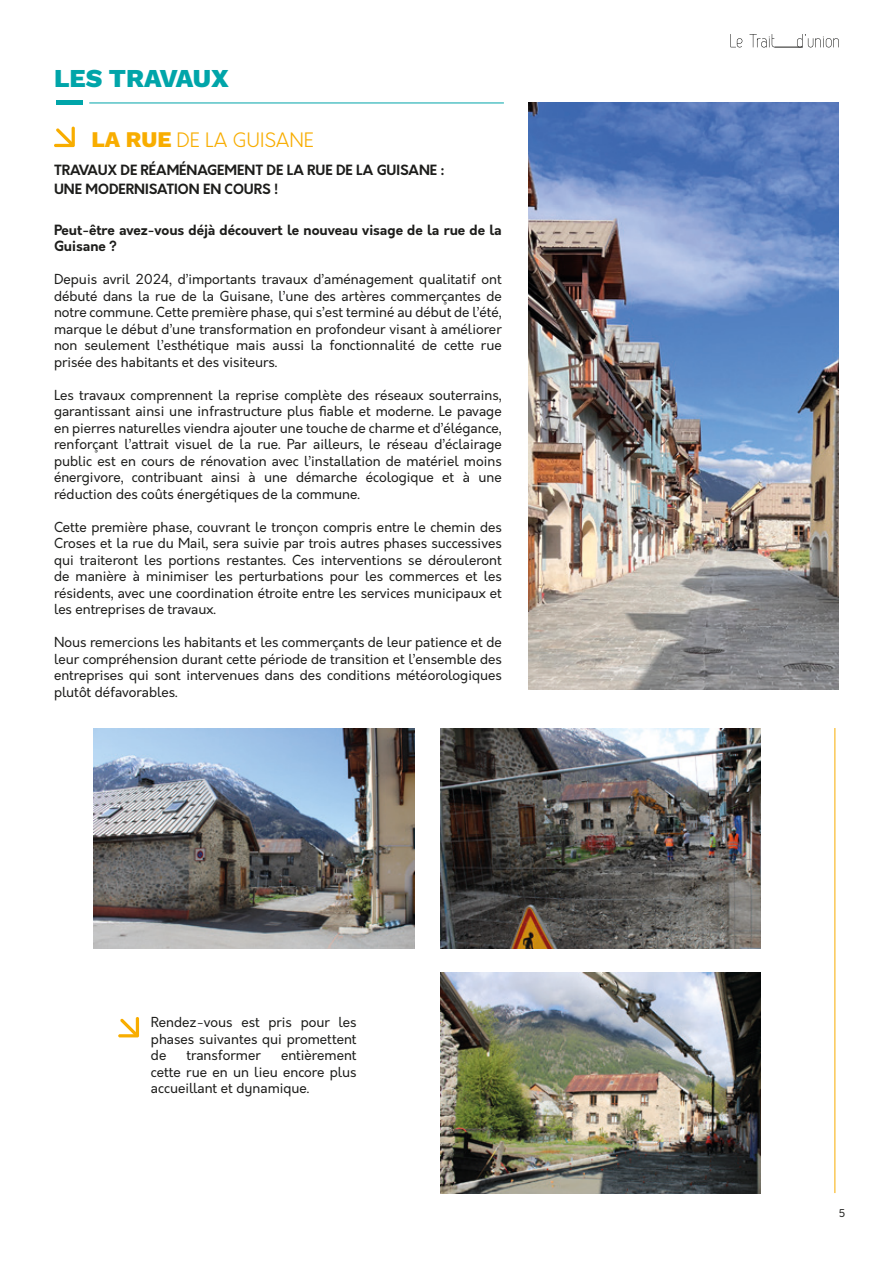
<style>
.page{position:relative;width:893px;height:1263px;background:#fff}
.page>*{position:absolute;margin:0;border:0;box-sizing:border-box;transform-origin:0 0}
.t1{font:800 25.8px "Work Sans";color:#00a5a9}
.t2{font:300 19.05px "Orkney";color:#f8ad00}
.t3{font:13.5px/16.5px "Orkney";color:#1d1d1b;text-align:justify}
.t4{font:700 13.5px/19px "Orkney";color:#1d1d1b}
.t5{font:10.5px "Orkney";color:#1d1d1b}
.s1{font-family:"Work Sans";font-weight:800;font-size:22.35px}
</style>
<div class="page">
<hr style="left:834px;top:728px;width:1px;height:465px;background:#f8ad00">
<hr style="left:89px;top:103px;width:415px;height:1px;background:#00a5a9">
<hr style="left:56px;top:101px;width:27px;height:4px;background:#00a5a9">
<img style="left:529px;top:103px;width:310px;height:587px">
<img style="left:94px;top:728px;width:320px;height:220px">
<img style="left:440px;top:728px;width:321px;height:220px">
<img style="left:440px;top:972px;width:321px;height:221px">
<svg style="left:118px;top:1017px;width:21px;height:20px"></svg>
<svg style="left:730px;top:34px;width:109px;height:14px"></svg>
<svg style="left:54px;top:127px;width:21px;height:20px"></svg>
<p class="t1" style="left:54px;top:59px;width:176px">LES TRAVAUX</p>
<p class="t2" style="left:91px;top:128px;width:224px"><span class="s1">LA RUE</span> DE LA GUISANE</p>
<p class="t4" style="left:54px;top:160px;width:392px">TRAVAUX DE RÉAMÉNAGEMENT DE LA RUE DE LA GUISANE :<br>UNE MODERNISATION EN COURS !</p>
<p class="t4" style="left:54px;top:222px;width:449px;line-height:16.5px">Peut-être avez-vous déjà découvert le nouveau visage de la rue de la<br>Guisane ?</p>
<p class="t3" style="left:54px;top:271px;width:449px">Depuis avril 2024, d’importants travaux d’aménagement qualitatif ont débuté dans la rue de la Guisane, l’une des artères commerçantes de notre commune. Cette première phase, qui s’est terminé au début de l’été, marque le début d’une transformation en profondeur visant à améliorer non seulement l’esthétique mais aussi la fonctionnalité de cette rue prisée des habitants et des visiteurs.</p>
<p class="t3" style="left:54px;top:387px;width:449px">Les travaux comprennent la reprise complète des réseaux souterrains, garantissant ainsi une infrastructure plus fiable et moderne. Le pavage en pierres naturelles viendra ajouter une touche de charme et d’élégance, renforçant l’attrait visuel de la rue. Par ailleurs, le réseau d’éclairage public est en cours de rénovation avec l’installation de matériel moins énergivore, contribuant ainsi à une démarche écologique et à une réduction des coûts énergétiques de la commune.</p>
<p class="t3" style="left:54px;top:519px;width:449px">Cette première phase, couvrant le tronçon compris entre le chemin des Croses et la rue du Mail, sera suivie par trois autres phases successives qui traiteront les portions restantes. Ces interventions se dérouleront de manière à minimiser les perturbations pour les commerces et les résidents, avec une coordination étroite entre les services municipaux et les entreprises de travaux.</p>
<p class="t3" style="left:54px;top:634px;width:449px">Nous remercions les habitants et les commerçants de leur patience et de leur compréhension durant cette période de transition et l’ensemble des entreprises qui sont intervenues dans des conditions météorologiques plutôt défavorables.</p>
<p class="t3" style="left:151px;top:1014px;width:207px">Rendez-vous est pris pour les phases suivantes qui promettent de</p>
<p class="t3" style="left:186px;top:1047px;width:76px">transformer</p>
<p class="t3" style="left:151px;top:1047px;width:207px;text-indent:130px">entièrement cette rue en un lieu encore plus accueillant et dynamique.</p>
<p class="t5" style="left:839px;top:1206px;width:8px">5</p>
</div>
